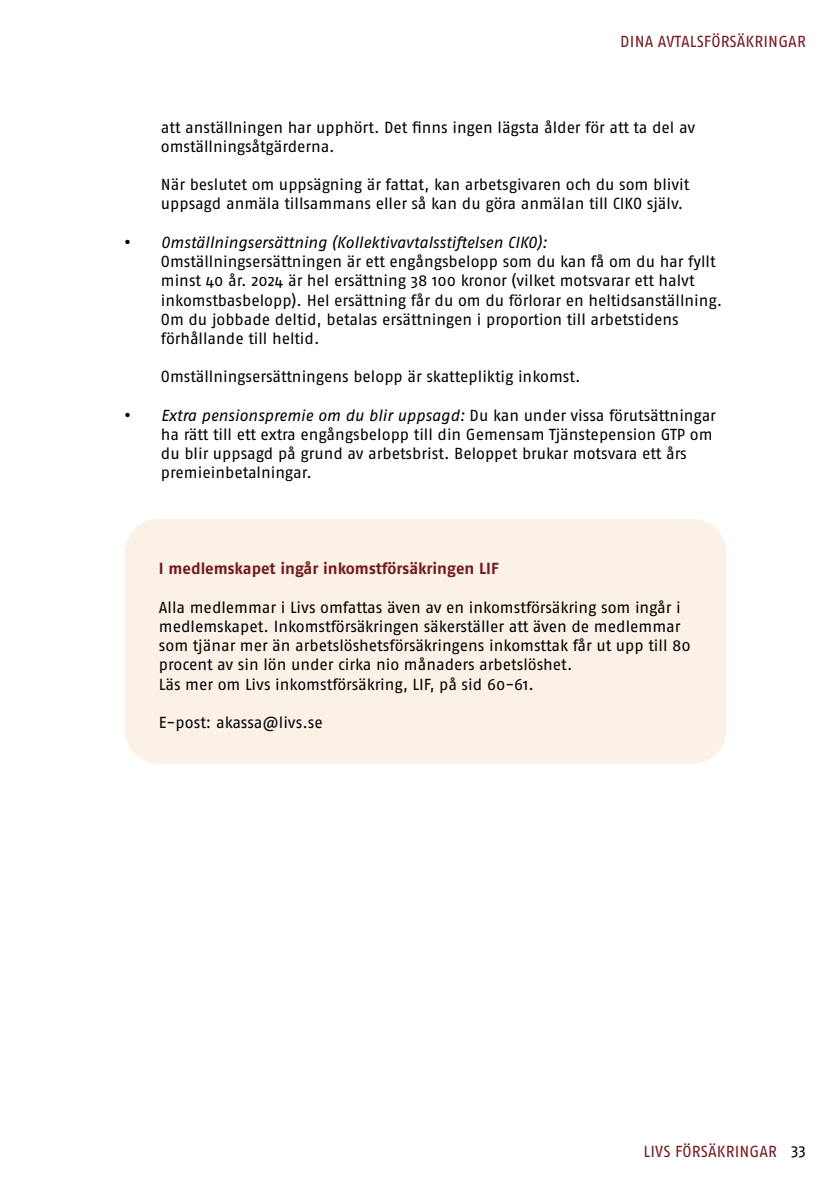
<style>
.page{position:relative;width:840px;height:1191px;background:#fff}
.page>*{position:absolute;margin:0;border:0;box-sizing:border-box;transform-origin:0 0}
.t1{font:16px/19.2px "Fago OT";letter-spacing:-.005em;color:#000}
.t2{font:16px "Fago OT";letter-spacing:.01em;color:#741920}
.t3{font:700 16px "Fago OT";color:#741920}
.s1{font-family:"Fago Co";font-weight:900}
.s2{font-style:italic}
.s3{color:#000}
</style>
<div class="page">
<div style="left:125px;top:519px;width:601px;height:244px;background:#fbf1e6;border-radius:34px"></div>
<p class="t2" style="left:620px;top:32px;width:187px">DINA AVTALSFÖRSÄKRINGAR</p>
<p class="t1" style="left:161px;top:117px;width:535px">att anställningen har upphört. Det finns ingen lägsta ålder för att ta del av omställningsåtgärderna.</p>
<p class="t1" style="left:161px;top:175px;width:529px">När beslutet om uppsägning är fattat, kan arbetsgivaren och du som blivit uppsagd anmäla tillsammans eller så kan du göra anmälan till CIKO själv.</p>
<p class="t1" style="left:161px;top:233px;width:562px;text-indent:-36px"><span class="s1">•</span> <span class="s2">Omställningsersättning (Kollektivavtalsstiftelsen CIKO):<br></span>Omställningsersättningen är ett engångsbelopp som du kan få om du har fyllt minst 40 år. 2024 är hel ersättning 38 100 kronor (vilket motsvarar ett halvt inkomstbasbelopp). Hel ersättning får du om du förlorar en heltidsanställning.<br>Om du jobbade deltid, betalas ersättningen i proportion till arbetstidens förhållande till heltid.</p>
<p class="t1" style="left:161px;top:367px;width:421px">Omställningsersättningens belopp är skattepliktig inkomst.</p>
<p class="t1" style="left:161px;top:405px;width:556px;text-indent:-36px"><span class="s1">•</span> <span class="s2">Extra pensionspremie om du blir uppsagd:</span> Du kan under vissa förutsättningar ha rätt till ett extra engångsbelopp till din Gemensam Tjänstepension GTP om du blir uppsagd på grund av arbetsbrist. Beloppet brukar motsvara ett års premieinbetalningar.</p>
<p class="t3" style="left:159px;top:559px;width:341px">I medlemskapet ingår inkomstförsäkringen LIF</p>
<p class="t1" style="left:159px;top:597px;width:533px">Alla medlemmar i Livs omfattas även av en inkomstförsäkring som ingår i medlemskapet. Inkomstförsäkringen säkerställer att även de medlemmar som tjänar mer än arbetslöshetsförsäkringens inkomsttak får ut upp till 80 procent av sin lön under cirka nio månaders arbetslöshet.</p>
<p class="t1" style="left:159px;top:674px;width:376px">Läs mer om Livs inkomstförsäkring, LIF, på sid 60-61.</p>
<p class="t1" style="left:159px;top:713px;width:165px">E-post: akassa@livs.se</p>
<p class="t2" style="left:643px;top:1141px;width:164px">LIVS FÖRSÄKRINGAR <span class="s3">33</span></p>
</div>
